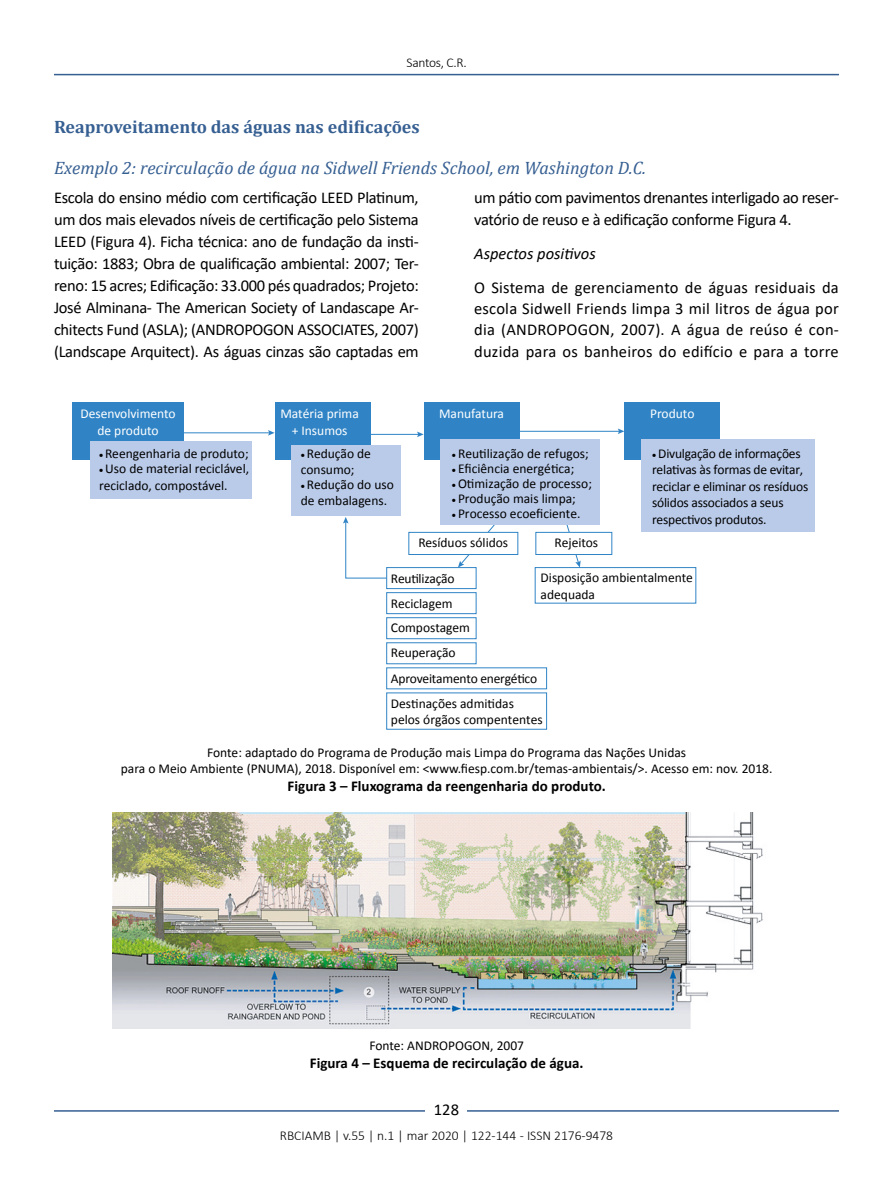
<style>
.page{position:relative;width:893px;height:1191px;background:#fff}
.page>*{position:absolute;margin:0;border:0;box-sizing:border-box;transform-origin:0 0}
.t1{font:italic 18px "Cambria";color:#365f92}
.t2{font:700 18px "Cambria";color:#365f92}
.t3{font:16.5px/22px "Calibri";letter-spacing:-.02em;color:#000;text-align:justify}
.t4{font:italic 16.5px "Calibri";color:#000}
.t5{font:700 15px "Calibri";color:#000}
.t6{font:13.5px/16.5px "Calibri";color:#000}
.t7{font:13.5px/16.5px "Calibri";color:#fff;text-align:center}
.t8{font:300 13.5px "Calibri";color:#000}
</style>
<div class="page">
<hr style="left:54px;top:74px;width:785px;height:1px;background:#365f92">
<hr style="left:54px;top:1110px;width:785px;height:1px;background:#365f92">
<div style="left:426px;top:1096px;width:41px;height:26px;background:#fff"></div>
<svg style="left:566px;top:525px;width:15px;height:42px"></svg>
<div style="left:72px;top:402px;width:112px;height:58px;background:#3084c6"></div>
<div style="left:275px;top:402px;width:96px;height:58px;background:#3084c6"></div>
<div style="left:424px;top:402px;width:95px;height:58px;background:#3084c6"></div>
<div style="left:624px;top:402px;width:96px;height:58px;background:#3084c6"></div>
<hr style="left:184px;top:432px;width:86px;height:1px;background:#3084c6">
<svg style="left:268px;top:430px;width:7px;height:5px"></svg>
<hr style="left:370px;top:434px;width:49px;height:1px;background:#3084c6">
<svg style="left:417px;top:431px;width:7px;height:6px"></svg>
<hr style="left:519px;top:431px;width:101px;height:1px;background:#3084c6">
<svg style="left:618px;top:428px;width:6px;height:6px"></svg>
<svg style="left:343px;top:517px;width:43px;height:62px"></svg>
<svg style="left:458px;top:525px;width:37px;height:42px"></svg>
<div style="left:91px;top:441px;width:161px;height:58px;background:#bacbea"></div>
<div style="left:291px;top:445px;width:109px;height:70px;background:#bacbea"></div>
<div style="left:441px;top:439px;width:159px;height:86px;background:#bacbea"></div>
<div style="left:409px;top:532px;width:109px;height:22px;background:#fff"></div>
<div style="left:408px;top:532px;width:110px;height:23px;border:1px solid #3084c6"></div>
<div style="left:536px;top:532px;width:76px;height:22px;background:#fff"></div>
<div style="left:535px;top:532px;width:77px;height:23px;border:1px solid #3084c6"></div>
<div style="left:386px;top:567px;width:90px;height:22px;border:1px solid #3084c6"></div>
<div style="left:535px;top:567px;width:161px;height:36px;border:1px solid #3084c6"></div>
<div style="left:386px;top:592px;width:90px;height:22px;border:1px solid #3084c6"></div>
<div style="left:386px;top:617px;width:90px;height:22px;border:1px solid #3084c6"></div>
<div style="left:386px;top:642px;width:90px;height:22px;border:1px solid #3084c6"></div>
<div style="left:642px;top:439px;width:173px;height:93px;background:#bacbea"></div>
<img style="left:112px;top:812px;width:651px;height:216px">
<p class="t8" style="left:406px;top:54px;width:62px">Santos, C.R.</p>
<h1 class="t2" style="left:54px;top:114px;width:367px">Reaproveitamento das águas nas edificações</h1>
<h1 class="t1" style="left:54px;top:155px;width:593px">Exemplo 2: recirculação de água na Sidwell Friends School, em Washington D.C.</h1>
<p class="t3" style="left:54px;top:186px;width:366px">Escola do ensino médio com certificação LEED Platinum, um dos mais elevados níveis de certificação pelo Sistema LEED (Figura 4). Ficha técnica: ano de fundação da insti&shy;tuição: 1883; Obra de qualificação ambiental: 2007; Ter&shy;reno: 15 acres; Edificação: 33.000 pés quadrados; Projeto:<br>José Alminana- The American Society of Landascape Ar&shy;chitects Fund (ASLA); (ANDROPOGON ASSOCIATES, 2007) (Landscape Arquitect). As águas cinzas são captadas em</p>
<p class="t3" style="left:474px;top:187px;width:366px;line-height:21.3px">um pátio com pavimentos drenantes interligado ao reser&shy;vatório de reuso e à edificação conforme Figura 4.</p>
<p class="t4" style="left:474px;top:242px;width:123px">Aspectos positivos</p>
<p class="t3" style="left:474px;top:276px;width:366px;line-height:21.3px">O Sistema de gerenciamento de águas residuais da escola Sidwell Friends limpa 3 mil litros de água por dia (ANDROPOGON, 2007). A água de reúso é con&shy;duzida para os banheiros do edifício e para a torre</p>
<p class="t7" style="left:80px;top:405px;width:97px">Desenvolvimento de produto</p>
<p class="t6" style="left:99px;top:445px;width:151px">• Reengenharia de produto;</p>
<p class="t6" style="left:99px;top:460px;width:152px">• Uso de material reciclável, reciclado, compostável.</p>
<p class="t7" style="left:280px;top:405px;width:80px">Matéria prima + Insumos</p>
<p class="t6" style="left:301px;top:445px;width:72px">• Redução de consumo;</p>
<p class="t6" style="left:301px;top:476px;width:95px">• Redução do uso de embalagens.</p>
<p class="t7" style="left:439px;top:405px;width:66px">Manufatura</p>
<p class="t6" style="left:452px;top:445px;width:138px">• Reutilização de refugos;</p>
<p class="t6" style="left:452px;top:460px;width:124px">• Eficiência energética;</p>
<p class="t6" style="left:452px;top:475px;width:142px">• Otimização de processo;</p>
<p class="t6" style="left:452px;top:490px;width:125px">• Produção mais limpa;</p>
<p class="t6" style="left:452px;top:505px;width:130px">• Processo ecoeficiente.</p>
<p class="t6" style="left:418px;top:534px;width:91px">Resíduos sólidos</p>
<p class="t6" style="left:555px;top:534px;width:45px">Rejeitos</p>
<p class="t7" style="left:650px;top:405px;width:46px">Produto</p>
<p class="t6" style="left:652px;top:445px;width:158px">• Divulgação de informações relativas às formas de evitar, reciclar e eliminar os resíduos sólidos associados a seus respectivos produtos.</p>
<p class="t6" style="left:541px;top:569px;width:154px">Disposição ambientalmente adequada</p>
<p class="t6" style="left:391px;top:570px;width:65px">Reutilização</p>
<p class="t6" style="left:391px;top:615px;width:148px;line-height:25.2px">Compostagem<br>Reuperação<br>Aproveitamento energético<br>Destinações admitidas</p>
<p class="t6" style="left:391px;top:711px;width:153px">pelos órgãos compententes</p>
<p class="t6" style="left:121px;top:743px;width:653px;text-align:center">Fonte: adaptado do Programa de Produção mais Limpa do Programa das Nações Unidas<br>para o Meio Ambiente (PNUMA), 2018. Disponível em: &lt;www.fiesp.com.br/temas-ambientais/&gt;. Acesso em: nov. 2018.</p>
<p class="t5" style="left:288px;top:775px;width:320px">Figura 3 – Fluxograma da reengenharia do produto.</p>
<p class="t6" style="left:391px;top:595px;width:63px">Reciclagem</p>
<p class="t6" style="left:369px;top:1036px;width:156px">Fonte: ANDROPOGON, 2007</p>
<p class="t5" style="left:310px;top:1052px;width:275px">Figura 4 – Esquema de recirculação de água.</p>
<p class="t3" style="left:434px;top:1098px;width:27px">128</p>
<p class="t8" style="left:280px;top:1126px;width:335px">RBCIAMB | v.55 | n.1 | mar 2020 | 122-144 - ISSN 2176-9478</p>
</div>
